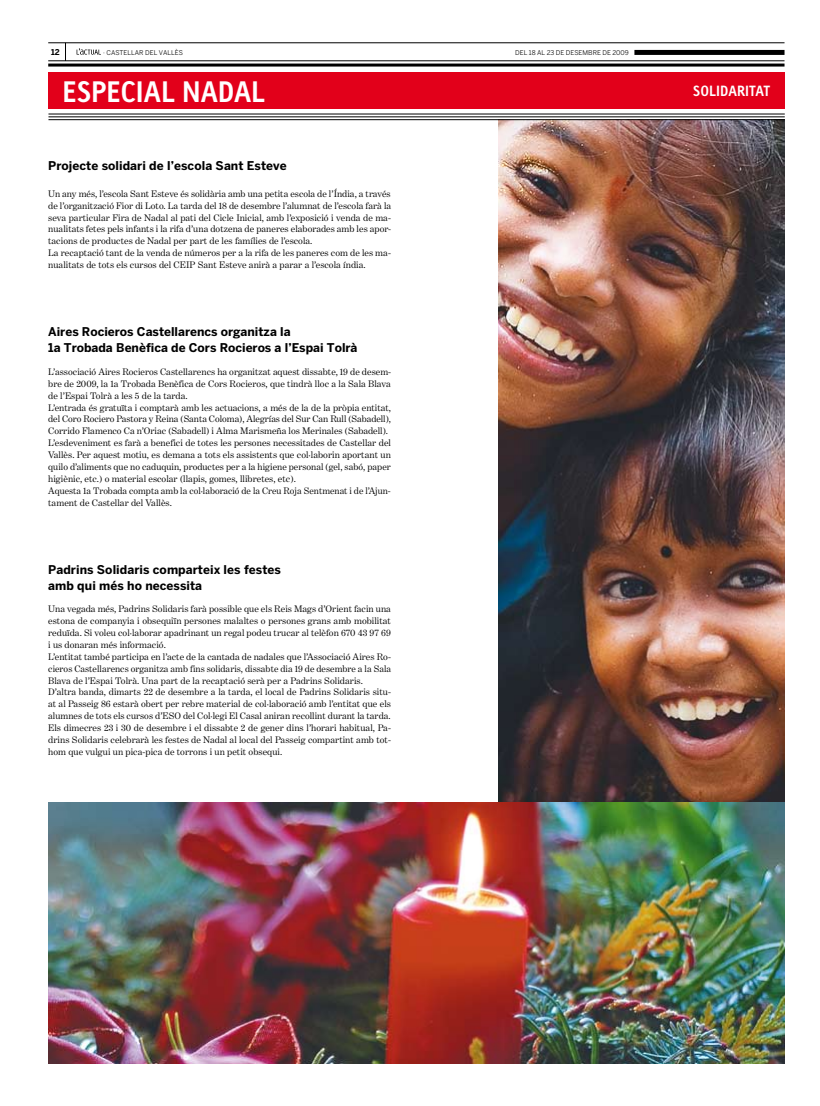
<style>
.page{position:relative;width:820px;height:1106px;background:#fff}
.page>*{position:absolute;margin:0;border:0;box-sizing:border-box;transform-origin:0 0}
.t1{font:700 28px "Linotype Tetria";color:#fff}
.t2{font:700 14px "Linotype Tetria";letter-spacing:.005em;color:#fff}
.t3{font:700 12px/16px "Benton Sans";letter-spacing:.005em;color:#000}
.t4{font:9.6px/11.9px "Benton Modern One";letter-spacing:.005em;color:#000}
.t5{font:700 8px "Benton Sans";color:#000}
.t6{font:6.5px "Benton Sans";color:#000}
</style>
<div class="page">
<img style="left:498px;top:120px;width:286px;height:682px">
<div style="left:48px;top:72px;width:736px;height:36px;background:#e2001a"></div>
<hr style="left:48px;top:114px;width:736px;height:1px;background:#000">
<hr style="left:48px;top:117px;width:736px;height:1px;background:#000">
<hr style="left:48px;top:119px;width:736px;height:1px;background:#000">
<hr style="left:48px;top:43px;width:736px;height:1px;background:#000">
<hr style="left:48px;top:61px;width:736px;height:1px;background:#000">
<svg style="left:65px;top:44px;width:1px;height:17px"></svg>
<hr style="left:48px;top:64px;width:736px;height:3px;background:#000">
<div style="left:634px;top:50px;width:150px;height:5px;background:#000"></div>
<svg style="left:77px;top:48px;width:24px;height:7px"></svg>
<img style="left:48px;top:802px;width:736px;height:261px">
<p class="t5" style="left:51px;top:47px;width:10px">12</p>
<p class="t6" style="left:103px;top:48px;width:9px">· CAS</p>
<p class="t6" style="left:120px;top:48px;width:45px">TELLAR DEL VALL</p>
<p class="t6" style="left:175px;top:48px;width:9px">ÈS</p>
<p class="t6" style="left:515px;top:48px;width:115px">DEL 18 AL 23 DE DESEMBRE DE 2009</p>
<h1 class="t1" style="left:62px;top:74px;width:204px">ESPECIAL NADAL</h1>
<h2 class="t2" style="left:692px;top:82px;width:79px">SOLIDARITAT</h2>
<p class="t3" style="left:48px;top:158px;width:240px">Projecte solidari de l’escola Sant Esteve</p>
<p class="t4" style="left:48px;top:188px;width:344px">Un any més, l’escola Sant Esteve és solidària amb una petita escola de l’Índia, a través de l’organització Fior di Loto. La tarda del 18 de desembre l’alumnat de l’escola farà la seva particular Fira de Nadal al pati del Cicle Inicial, amb l’exposició i venda de ma&shy;nualitats fetes pels infants i la rifa d’una dotzena de paneres elaborades amb les apor&shy;tacions de productes de Nadal per part de les famílies de l’escola.<br>La recaptació tant de la venda de números per a la rifa de les paneres com de les ma&shy;nualitats de tots els cursos del CEIP Sant Esteve anirà a parar a l’escola índia.</p>
<p class="t3" style="left:48px;top:324px;width:311px">Aires Rocieros Castellarencs organitza la<br>1a Trobada Benèfica de Cors Rocieros a l’Espai Tolrà</p>
<p class="t4" style="left:48px;top:366px;width:344px">L’associació Aires Rocieros Castellarencs ha organitzat aquest dissabte, 19 de desem&shy;bre de 2009, la 1a Trobada Benèfica de Cors Rocieros, que tindrà lloc a la Sala Blava de l’Espai Tolrà a les 5 de la tarda.<br>L’entrada és gratuïta i comptarà amb les actuacions, a més de la de la pròpia entitat, del Coro Rociero Pastora y Reina (Santa Coloma), Alegrías del Sur Can Rull (Sabadell), Corrido Flamenco Ca n’Oriac (Sabadell) i Alma Marismeña los Merinales (Sabadell).<br>L’esdeveniment es farà a benefici de totes les persones necessitades de Castellar del Vallès. Per aquest motiu, es demana a tots els assistents que col·laborin aportant un quilo d’aliments que no caduquin, productes per a la higiene personal (gel, sabó, paper higiènic, etc.) o material escolar (llapis, gomes, llibretes, etc).<br>Aquesta 1a Trobada compta amb la col·laboració de la Creu Roja Sentmenat i de l’Ajun&shy;tament de Castellar del Vallès.</p>
<p class="t3" style="left:48px;top:561px;width:234px">Padrins Solidaris comparteix les festes amb qui més ho necessita</p>
<p class="t4" style="left:48px;top:603px;width:344px">Una vegada més, Padrins Solidaris farà possible que els Reis Mags d’Orient facin una estona de companyia i obsequiïn persones malaltes o persones grans amb mobilitat reduïda. Si voleu col·laborar apadrinant un regal podeu trucar al telèfon 670 43 97 69 i us donaran més informació.<br>L’entitat també participa en l’acte de la cantada de nadales que l’Associació Aires Ro&shy;cieros Castellarencs organitza amb fins solidaris, dissabte dia 19 de desembre a la Sala Blava de l’Espai Tolrà. Una part de la recaptació serà per a Padrins Solidaris.<br>D’altra banda, dimarts 22 de desembre a la tarda, el local de Padrins Solidaris situ&shy;at al Passeig 86 estarà obert per rebre material de col·laboració amb l’entitat que els alumnes de tots els cursos d’ESO del Col·legi El Casal aniran recollint durant la tarda.<br>Els dimecres 23 i 30 de desembre i el dissabte 2 de gener dins l’horari habitual, Pa&shy;drins Solidaris celebrarà les festes de Nadal al local del Passeig compartint amb tot&shy;hom que vulgui un pica-pica de torrons i un petit obsequi.</p>
</div>
